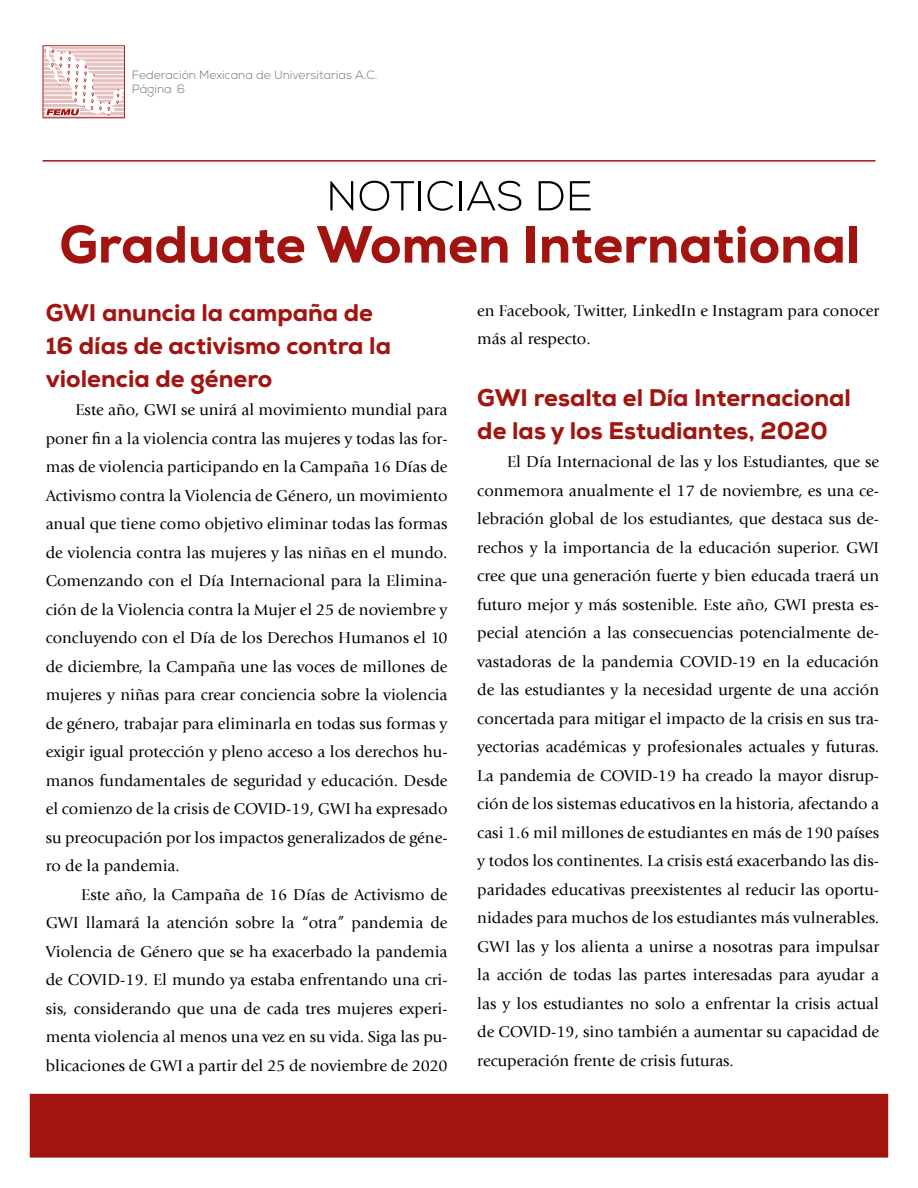
<style>
.page{position:relative;width:918px;height:1188px;background:#fff}
.page>*{position:absolute;margin:0;border:0;box-sizing:border-box;transform-origin:0 0}
.t1{font:800 24px/33px "Nexa";color:#a1140f}
.t2{font:16.5px/28.5px "Giovanni LT";color:#000;text-align:justify}
.t3{font:300 12px/14.4px "Nexa";color:#707070}
</style>
<div class="page">
<svg style="left:43px;top:45px;width:82px;height:73px"></svg>
<hr style="left:43px;top:160px;width:832px;height:2px;background:#a1140f">
<div style="left:30px;top:1094px;width:858px;height:64px;background:#a1140f"></div>
<svg style="left:330px;top:181px;width:23px;height:29px"></svg>
<svg style="left:360px;top:181px;width:54px;height:30px"></svg>
<hr style="left:419px;top:181px;width:2px;height:29px;background:#000">
<svg style="left:427px;top:181px;width:26px;height:30px"></svg>
<hr style="left:459px;top:181px;width:2px;height:29px;background:#000">
<svg style="left:467px;top:181px;width:54px;height:30px"></svg>
<svg style="left:539px;top:181px;width:25px;height:29px"></svg>
<svg style="left:570px;top:181px;width:21px;height:29px"></svg>
<svg style="left:61px;top:225px;width:124px;height:39px"></svg>
<svg style="left:191px;top:230px;width:114px;height:33px"></svg>
<svg style="left:317px;top:226px;width:191px;height:37px"></svg>
<div style="left:527px;top:226px;width:8px;height:37px;background:#a1140f"></div>
<svg style="left:542px;top:225px;width:301px;height:38px"></svg>
<div style="left:849px;top:226px;width:8px;height:37px;background:#a1140f"></div>
<p class="t3" style="left:132px;top:68px;width:247px">Federación Mexicana de Universitarias A.C.<br>Página 6</p>
<h1 class="t1" style="left:46px;top:296px;width:347px">GWI anuncia la campaña de<br>16 días de activismo contra la violencia de género</h1>
<p class="t2" style="left:46px;top:396px;width:403px;text-indent:30px">Este año, GWI se unirá al movimiento mundial para poner fin a la violencia contra las mujeres y todas las for&shy;mas de violencia participando en la Campaña 16 Días de Activismo contra la Violencia de Género, un movimiento anual que tiene como objetivo eliminar todas las formas de violencia contra las mujeres y las niñas en el mundo.<br>Comenzando con el Día Internacional para la Elimina&shy;ción de la Violencia contra la Mujer el 25 de noviembre y concluyendo con el Día de los Derechos Humanos el 10 de diciembre, la Campaña une las voces de millones de mujeres y niñas para crear conciencia sobre la violencia de género, trabajar para eliminarla en todas sus formas y exigir igual protección y pleno acceso a los derechos hu&shy;manos fundamentales de seguridad y educación. Desde el comienzo de la crisis de COVID-19, GWI ha expresado su preocupación por los impactos generalizados de géne&shy;ro de la pandemia.</p>
<p class="t2" style="left:46px;top:880px;width:403px;text-indent:36px">Este año, la Campaña de 16 Días de Activismo de GWI llamará la atención sobre la “otra” pandemia de Violencia de Género que se ha exacerbado la pandemia de COVID-19. El mundo ya estaba enfrentando una cri&shy;sis, considerando que una de cada tres mujeres experi&shy;menta violencia al menos una vez en su vida. Siga las pu&shy;blicaciones de GWI a partir del 25 de noviembre de 2020</p>
<p class="t2" style="left:477px;top:296px;width:403px">en Facebook, Twitter, LinkedIn e Instagram para conocer más al respecto.</p>
<h1 class="t1" style="left:477px;top:381px;width:375px">GWI resalta el Día Internacional de las y los Estudiantes, 2020</h1>
<p class="t2" style="left:477px;top:448px;width:403px;text-indent:30px">El Día Internacional de las y los Estudiantes, que se conmemora anualmente el 17 de noviembre, es una ce&shy;lebración global de los estudiantes, que destaca sus de&shy;rechos y la importancia de la educación superior. GWI cree que una generación fuerte y bien educada traerá un futuro mejor y más sostenible. Este año, GWI presta es&shy;pecial atención a las consecuencias potencialmente de&shy;vastadoras de la pandemia COVID-19 en la educación de las estudiantes y la necesidad urgente de una acción concertada para mitigar el impacto de la crisis en sus tra&shy;yectorias académicas y profesionales actuales y futuras.<br>La pandemia de COVID-19 ha creado la mayor disrup&shy;ción de los sistemas educativos en la historia, afectando a casi 1.6 mil millones de estudiantes en más de 190 países y todos los continentes. La crisis está exacerbando las dis&shy;paridades educativas preexistentes al reducir las oportu&shy;nidades para muchos de los estudiantes más vulnerables.<br>GWI las y los alienta a unirse a nosotras para impulsar la acción de todas las partes interesadas para ayudar a las y los estudiantes no solo a enfrentar la crisis actual de COVID-19, sino también a aumentar su capacidad de recuperación frente de crisis futuras.</p>
</div>
